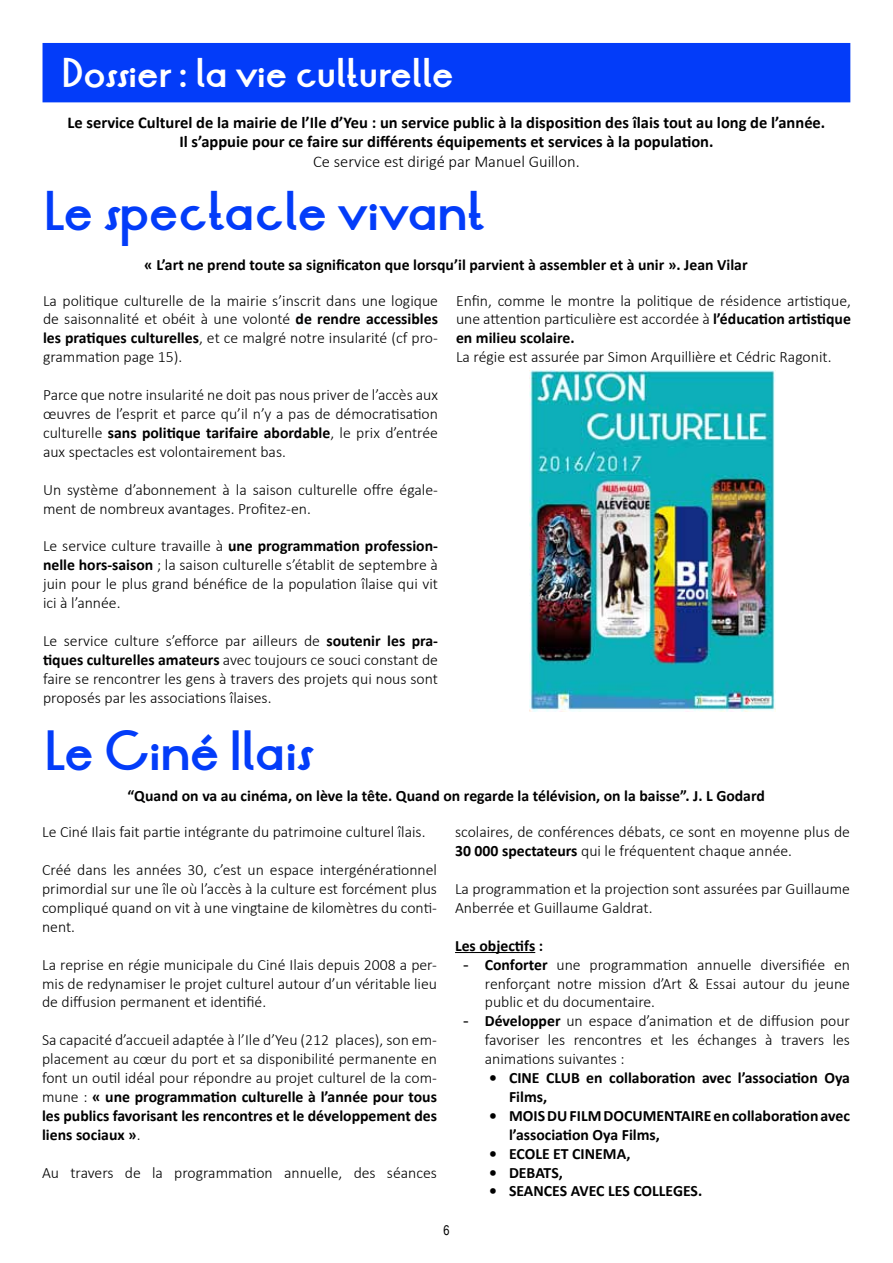
<style>
.page{position:relative;width:893px;height:1263px;background:#fff}
.page>*{position:absolute;margin:0;border:0;box-sizing:border-box;transform-origin:0 0}
.t1{font:700 45px "LT Oksana";color:#033cf9}
.t2{font:700 33px "LT Oksana";color:#fff}
.t3{font:700 16.5px/19.8px "Calibri";color:#000;text-align:center}
.t4{font:300 16.5px "Calibri";color:#000}
.t5{font:300 15.75px/18.9px "Calibri";color:#000;text-align:justify}
.t6{font:300 15.75px/18.9px "Calibri";color:#010000;text-align:justify}
.t7{font:700 15.75px/18.9px "Calibri";color:#000}
.t8{font:700 15.75px "Calibri";color:#010000}
.t9{font:13.5px "Arial Narrow";color:#000}
.s1{font-weight:700}
</style>
<div class="page">
<div style="left:43px;top:43px;width:807px;height:59px;background:#033cf9"></div>
<hr style="left:455px;top:952px;width:80px;height:1px;background:#000">
<img style="left:530px;top:371px;width:245px;height:340px">
<h2 class="t2" style="left:62px;top:49px;width:393px">Dossier : la vie culturelle</h2>
<p class="t3" style="left:68px;top:112px;width:759px">Le service Culturel de la mairie de l’Ile d’Yeu : un service public à la disposition des îlais tout au long de l’année.<br>Il s’appuie pour ce faire sur différents équipements et services à la population.</p>
<p class="t4" style="left:313px;top:151px;width:268px">Ce service est dirigé par Manuel Guillon.</p>
<h1 class="t1" style="left:44px;top:178px;width:442px">Le spectacle vivant</h1>
<p class="t8" style="left:144px;top:255px;width:605px">« L’art ne prend toute sa significaton que lorsqu’il parvient à assembler et à unir ». Jean Vilar</p>
<p class="t6" style="left:43px;top:291px;width:396px">La politique culturelle de la mairie s’inscrit dans une logique de saisonnalité et obéit à une volonté <span class="s1">de rendre accessibles les pratiques culturelles</span>, et ce malgré notre insularité (cf pro&shy;grammation page 15).</p>
<p class="t6" style="left:43px;top:385px;width:396px">Parce que notre insularité ne doit pas nous priver de l’accès aux œuvres de l’esprit et parce qu’il n’y a pas de démocratisation culturelle <span class="s1">sans politique tarifaire abordable</span>, le prix d’entrée aux spectacles est volontairement bas.</p>
<p class="t6" style="left:43px;top:480px;width:396px">Un système d’abonnement à la saison culturelle offre égale&shy;ment de nombreux avantages. Profitez-en.</p>
<p class="t6" style="left:43px;top:536px;width:396px">Le service culture travaille à <span class="s1">une programmation profession&shy;nelle hors-saison</span> ; la saison culturelle s’établit de septembre à juin pour le plus grand bénéfice de la population îlaise qui vit ici à l’année.</p>
<p class="t6" style="left:43px;top:631px;width:396px">Le service culture s’efforce par ailleurs de <span class="s1">soutenir les pra&shy;tiques culturelles amateurs</span> avec toujours ce souci constant de faire se rencontrer les gens à travers des projets qui nous sont proposés par les associations îlaises.</p>
<p class="t6" style="left:456px;top:291px;width:396px">Enfin, comme le montre la politique de résidence artistique, une attention particulière est accordée à <span class="s1">l’éducation artistique en milieu scolaire.</span></p>
<p class="t6" style="left:456px;top:347px;width:377px">La régie est assurée par Simon Arquillière et Cédric Ragonit.</p>
<h1 class="t1" style="left:44px;top:718px;width:270px">Le Ciné Ilais</h1>
<p class="t8" style="left:128px;top:785px;width:639px">“Quand on va au cinéma, on lève la tête. Quand on regarde la télévision, on la baisse”. J. L Godard</p>
<p class="t5" style="left:42px;top:822px;width:385px">Le Ciné Ilais fait partie intégrante du patrimoine culturel îlais.</p>
<p class="t5" style="left:42px;top:860px;width:396px">Créé dans les années 30, c’est un espace intergénérationnel primordial sur une île où l’accès à la culture est forcément plus compliqué quand on vit à une vingtaine de kilomètres du conti&shy;nent.</p>
<p class="t5" style="left:42px;top:955px;width:396px">La reprise en régie municipale du Ciné Ilais depuis 2008 a per&shy;mis de redynamiser le projet culturel autour d’un véritable lieu de diffusion permanent et identifié.</p>
<p class="t5" style="left:42px;top:1030px;width:396px">Sa capacité d’accueil adaptée à l’Ile d’Yeu (212 places), son em&shy;placement au cœur du port et sa disponibilité permanente en font un outil idéal pour répondre au projet culturel de la com&shy;mune : <span class="s1">« une programmation culturelle à l’année pour tous les publics favorisant les rencontres et le développement des liens sociaux »</span>.</p>
<p class="t5" style="left:42px;top:1163px;width:396px">Au travers de la programmation annuelle, des séances</p>
<p class="t5" style="left:455px;top:822px;width:396px">scolaires, de conférences débats, ce sont en moyenne plus de<br><span class="s1">30 000 spectateurs</span> qui le fréquentent chaque année.</p>
<p class="t5" style="left:455px;top:879px;width:396px">La programmation et la projection sont assurées par Guillaume<br>Anberrée et Guillaume Galdrat.</p>
<p class="t7" style="left:455px;top:936px;width:90px">Les objectifs :</p>
<p class="t5" style="left:464px;top:955px;width:388px"><span class="s1">ෙ Conforter</span> une programmation annuelle diversifiée en</p>
<p class="t5" style="left:485px;top:974px;width:367px">renforçant notre mission d’Art &amp; Essai autour du jeune</p>
<p class="t5" style="left:485px;top:992px;width:172px">public et du documentaire.</p>
<p class="t5" style="left:464px;top:1011px;width:388px"><span class="s1">ෙ Développer</span> un espace d’animation et de diffusion pour</p>
<p class="t5" style="left:485px;top:1030px;width:367px">favoriser les rencontres et les échanges à travers les</p>
<p class="t5" style="left:485px;top:1049px;width:141px">animations suivantes :</p>
<p class="t7" style="left:509px;top:1068px;width:342px;text-indent:-20px">• CINE CLUB en collaboration avec l’association Oya<br>Films,</p>
<p class="t7" style="left:509px;top:1106px;width:342px;text-indent:-20px">• MOISDUFILMDOCUMENTAIRE en collaboration avec l’association Oya Films,</p>
<p class="t7" style="left:489px;top:1144px;width:143px">• ECOLE ET CINEMA,</p>
<p class="t7" style="left:489px;top:1163px;width:75px">• DEBATS,</p>
<p class="t7" style="left:489px;top:1182px;width:215px">• SEANCES AVEC LES COLLEGES.</p>
<p class="t9" style="left:443px;top:1220px;width:8px">6</p>
</div>
